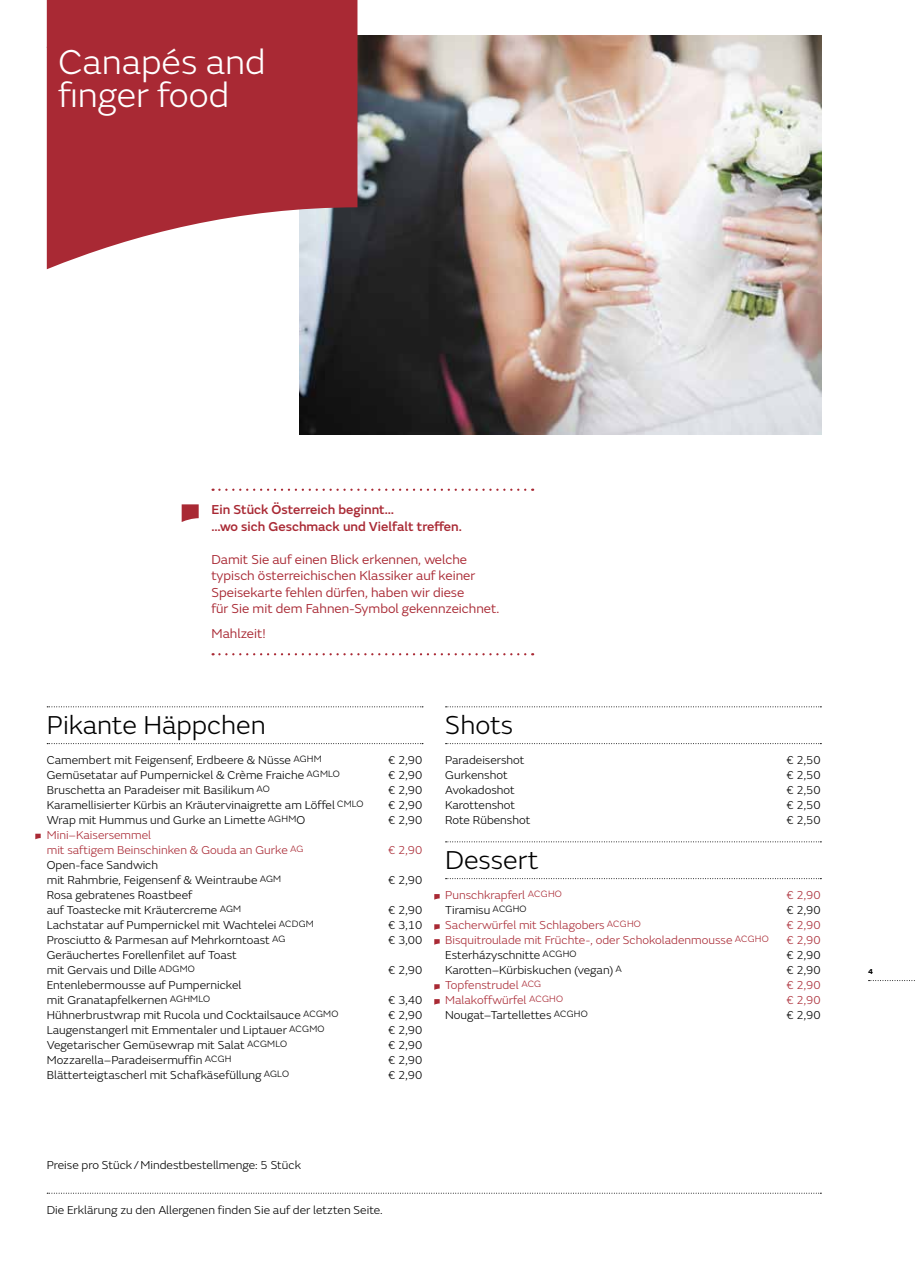
<style>
.page{position:relative;width:915px;height:1263px;background:#fff}
.page>*{position:absolute;margin:0;border:0;box-sizing:border-box;transform-origin:0 0}
.t1{font:300 36px/33px "FS Emeric";color:#fff}
.t2{font:300 27px "FS Emeric";color:#000}
.t3{font:13.5px/16.5px "FS Emeric";color:#a92934}
.t4{font:500 13.5px/16.5px "FS Emeric";color:#a92934}
.t5{font:300 12px/15px "FS Emeric";color:#000}
.t6{font:300 12px/15px "FS Emeric";color:#a92934}
.t7{font:700 7.5px "FS Emeric";color:#000}
</style>
<div class="page">
<svg style="left:47px;top:1193px;width:774px;height:1px"></svg>
<svg style="left:868px;top:980px;width:47px;height:1px"></svg>
<img style="left:299px;top:35px;width:522px;height:399px">
<svg style="left:47px;top:0;width:310px;height:269px;background:#b1454e"></svg>
<svg style="left:219px;top:489px;width:314px;height:2px"></svg>
<svg style="left:219px;top:653px;width:314px;height:2px"></svg>
<svg style="left:182px;top:504px;width:17px;height:18px"></svg>
<svg style="left:35px;top:834px;width:6px;height:5px"></svg>
<svg style="left:47px;top:706px;width:376px;height:1px"></svg>
<svg style="left:47px;top:743px;width:376px;height:1px"></svg>
<svg style="left:445px;top:706px;width:376px;height:1px"></svg>
<svg style="left:445px;top:743px;width:376px;height:1px"></svg>
<svg style="left:445px;top:841px;width:376px;height:1px"></svg>
<svg style="left:445px;top:878px;width:376px;height:1px"></svg>
<svg style="left:434px;top:894px;width:5px;height:6px"></svg>
<svg style="left:434px;top:924px;width:5px;height:6px"></svg>
<svg style="left:434px;top:939px;width:5px;height:6px"></svg>
<svg style="left:434px;top:984px;width:5px;height:6px"></svg>
<svg style="left:434px;top:999px;width:5px;height:6px"></svg>
<h1 class="t1" style="left:58px;top:44px;width:208px">Canapés and finger food</h1>
<p class="t4" style="left:211px;top:501px;width:252px">Ein Stück Österreich beginnt…<br>…wo sich Geschmack und Vielfalt treffen.</p>
<p class="t3" style="left:211px;top:550px;width:289px">Damit Sie auf einen Blick erkennen, welche typisch österreichischen Klassiker auf keiner Speisekarte fehlen dürfen, haben wir diese<br>für Sie mit dem Fahnen-Symbol gekennzeichnet.</p>
<p class="t3" style="left:211px;top:625px;width:56px">Mahlzeit!</p>
<h2 class="t2" style="left:47px;top:707px;width:220px">Pikante Häppchen</h2>
<p class="t5" style="left:47px;top:752px;width:276px">Camembert mit Feigensenf, Erdbeere &amp; Nüsse <sup>AGHM</sup></p>
<p class="t5" style="left:388px;top:752px;width:36px">€ 2,90</p>
<p class="t5" style="left:47px;top:767px;width:294px">Gemüsetatar auf Pumpernickel &amp; Crème Fraiche <sup>AGMLO</sup></p>
<p class="t5" style="left:388px;top:767px;width:36px">€ 2,90</p>
<p class="t5" style="left:47px;top:782px;width:224px">Bruschetta an Paradeiser mit Basilikum <sup>AO</sup></p>
<p class="t5" style="left:388px;top:782px;width:36px">€ 2,90</p>
<p class="t5" style="left:47px;top:797px;width:318px">Karamellisierter Kürbis an Kräutervinaigrette am Löffel <sup>CMLO</sup></p>
<p class="t5" style="left:388px;top:797px;width:36px">€ 2,90</p>
<p class="t5" style="left:47px;top:812px;width:260px">Wrap mit Hummus und Gurke an Limette <sup>AGHM</sup>O</p>
<p class="t5" style="left:388px;top:812px;width:36px">€ 2,90</p>
<p class="t6" style="left:47px;top:827px;width:258px">Mini–Kaisersemmel<br>mit saftigem Beinschinken &amp; Gouda an Gurke <sup>AG</sup></p>
<p class="t6" style="left:388px;top:842px;width:36px">€ 2,90</p>
<p class="t5" style="left:47px;top:857px;width:236px">Open-face Sandwich<br>mit Rahmbrie, Feigensenf &amp; Weintraube <sup>AGM</sup></p>
<p class="t5" style="left:47px;top:887px;width:196px">Rosa gebratenes Roastbeef<br>auf Toastecke mit Kräutercreme <sup>AGM</sup></p>
<p class="t5" style="left:388px;top:872px;width:36px">€ 2,90</p>
<p class="t5" style="left:388px;top:902px;width:36px">€ 2,90</p>
<p class="t5" style="left:47px;top:917px;width:268px">Lachstatar auf Pumpernickel mit Wachtelei <sup>ACDGM</sup></p>
<p class="t5" style="left:388px;top:917px;width:36px">€ 3,10</p>
<p class="t5" style="left:47px;top:932px;width:240px">Prosciutto &amp; Parmesan auf Mehrkorntoast <sup>AG</sup></p>
<p class="t5" style="left:388px;top:932px;width:36px">€ 3,00</p>
<p class="t5" style="left:47px;top:947px;width:192px">Geräuchertes Forellenfilet auf Toast mit Gervais und Dille <sup>ADGMO</sup></p>
<p class="t5" style="left:388px;top:962px;width:36px">€ 2,90</p>
<p class="t5" style="left:47px;top:977px;width:196px">Entenlebermousse auf Pumpernickel mit Granatapfelkernen <sup>AGHMLO</sup></p>
<p class="t5" style="left:388px;top:992px;width:36px">€ 3,40</p>
<p class="t5" style="left:47px;top:1007px;width:293px">Hühnerbrustwrap mit Rucola und Cocktailsauce <sup>ACGMO</sup></p>
<p class="t5" style="left:388px;top:1007px;width:36px">€ 2,90</p>
<p class="t5" style="left:47px;top:1022px;width:279px">Laugenstangerl mit Emmentaler und Liptauer <sup>ACGMO</sup></p>
<p class="t5" style="left:388px;top:1022px;width:36px">€ 2,90</p>
<p class="t5" style="left:47px;top:1037px;width:242px">Vegetarischer Gemüsewrap mit Salat <sup>ACGMLO</sup></p>
<p class="t5" style="left:388px;top:1037px;width:36px">€ 2,90</p>
<p class="t5" style="left:47px;top:1052px;width:186px">Mozzarella–Paradeisermuffin <sup>ACGH</sup></p>
<p class="t5" style="left:388px;top:1052px;width:36px">€ 2,90</p>
<p class="t5" style="left:47px;top:1067px;width:244px">Blätterteigtascherl mit Schafkäsefüllung <sup>AGLO</sup></p>
<p class="t5" style="left:388px;top:1067px;width:36px">€ 2,90</p>
<h2 class="t2" style="left:445px;top:707px;width:69px">Shots</h2>
<p class="t5" style="left:445px;top:752px;width:81px">Paradeisershot</p>
<p class="t5" style="left:786px;top:752px;width:36px">€ 2,50</p>
<p class="t5" style="left:445px;top:767px;width:64px">Gurkenshot</p>
<p class="t5" style="left:786px;top:767px;width:36px">€ 2,50</p>
<p class="t5" style="left:445px;top:782px;width:71px">Avokadoshot</p>
<p class="t5" style="left:786px;top:782px;width:36px">€ 2,50</p>
<p class="t5" style="left:445px;top:797px;width:71px">Karottenshot</p>
<p class="t5" style="left:786px;top:797px;width:36px">€ 2,50</p>
<p class="t5" style="left:445px;top:812px;width:87px">Rote Rübenshot</p>
<p class="t5" style="left:786px;top:812px;width:36px">€ 2,50</p>
<h2 class="t2" style="left:445px;top:842px;width:95px">Dessert</h2>
<p class="t6" style="left:445px;top:887px;width:118px">Punschkrapferl <sup>ACGHO</sup></p>
<p class="t6" style="left:786px;top:887px;width:36px">€ 2,90</p>
<p class="t5" style="left:445px;top:902px;width:83px">Tiramisu <sup>ACGHO</sup></p>
<p class="t5" style="left:786px;top:902px;width:36px">€ 2,90</p>
<p class="t6" style="left:445px;top:917px;width:197px">Sacherwürfel mit Schlagobers <sup>ACGHO</sup></p>
<p class="t6" style="left:786px;top:917px;width:36px">€ 2,90</p>
<p class="t6" style="left:445px;top:932px;width:325px">Bisquitroulade mit Früchte-, oder Schokoladenmousse <sup>ACGHO</sup></p>
<p class="t6" style="left:786px;top:932px;width:36px">€ 2,90</p>
<p class="t5" style="left:445px;top:947px;width:133px">Esterházyschnitte <sup>ACGHO</sup></p>
<p class="t5" style="left:786px;top:947px;width:36px">€ 2,90</p>
<p class="t5" style="left:445px;top:962px;width:178px">Karotten–Kürbiskuchen (vegan) <sup>A</sup></p>
<p class="t5" style="left:786px;top:962px;width:36px">€ 2,90</p>
<p class="t6" style="left:445px;top:977px;width:98px">Topfenstrudel <sup>ACG</sup></p>
<p class="t6" style="left:786px;top:977px;width:36px">€ 2,90</p>
<p class="t6" style="left:445px;top:992px;width:119px">Malakoffwürfel <sup>ACGHO</sup></p>
<p class="t6" style="left:786px;top:992px;width:36px">€ 2,90</p>
<p class="t5" style="left:445px;top:1007px;width:144px">Nougat–Tartellettes <sup>ACGHO</sup></p>
<p class="t5" style="left:786px;top:1007px;width:36px">€ 2,90</p>
<p class="t5" style="left:47px;top:1157px;width:256px">Preise pro Stück/Mindestbestellmenge: 5 Stück</p>
<p class="t5" style="left:47px;top:1202px;width:337px">Die Erklärung zu den Allergenen finden Sie auf der letzten Seite.</p>
<p class="t7" style="left:867px;top:966px;width:6px">4</p>
</div>
